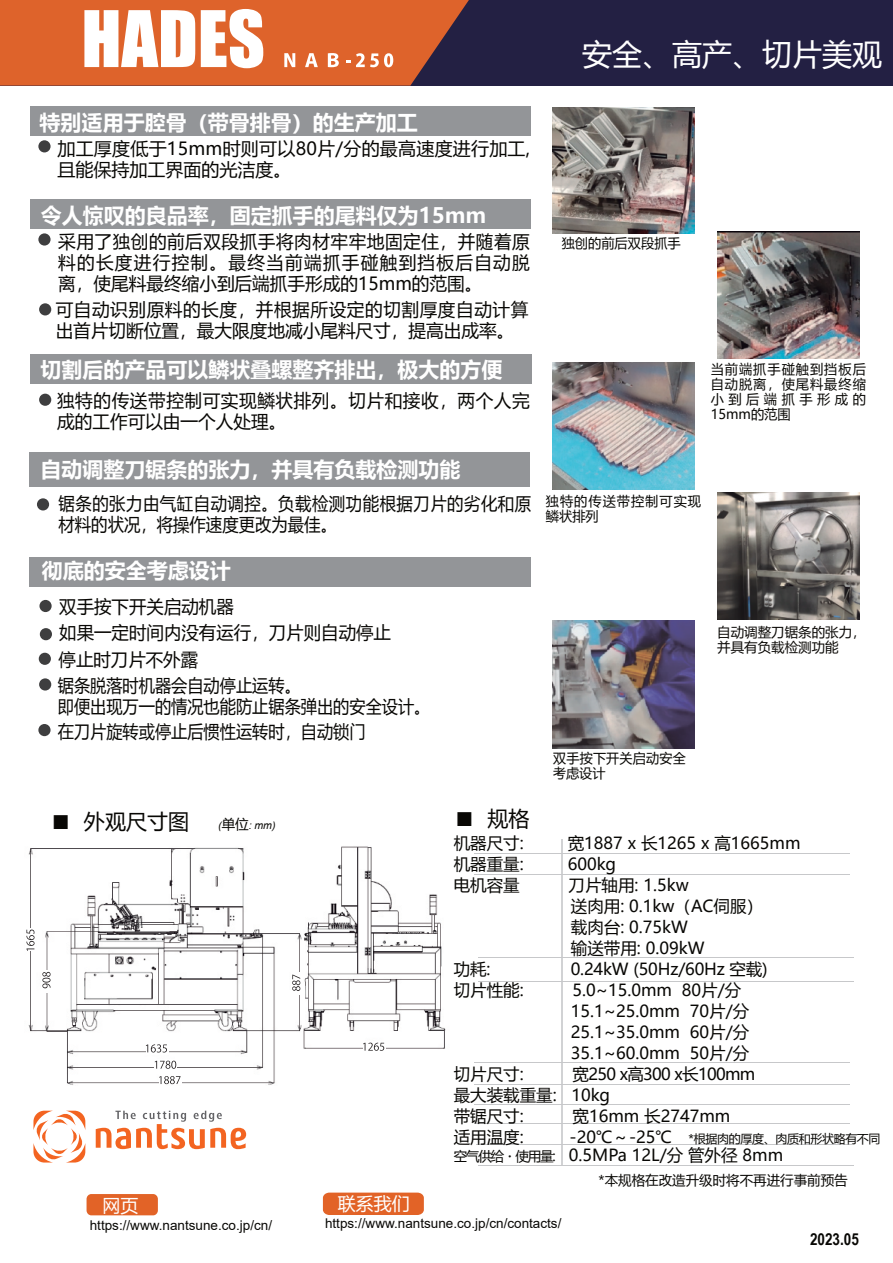
<style>
.page{position:relative;width:893px;height:1263px;background:#fff}
.page>*{position:absolute;margin:0;border:0;box-sizing:border-box;transform-origin:0 0}
.t1{font:72px "Impact";color:#fff}
.t2{font:30px "Microsoft Ya Hei UI";color:#fff}
.t3{font:700 21px "Microsoft Ya Hei UI";color:#fff}
.t4{font:21px "Microsoft Ya Hei UI";color:#080704}
.t5{font:18px/21px "Microsoft Ya Hei UI";color:#080704}
.t6{font:18px/21px "Microsoft Ya Hei UI";letter-spacing:.03em;color:#080704}
.t7{font:18px/21px "Microsoft Ya Hei UI";color:#080704;scale:.9 1}
.t8{font:18px/21px "Microsoft Ya Hei UI";letter-spacing:.03em;color:#080704;scale:.91 1}
.t9{font:18px "Microsoft Ya Hei UI";color:#fff}
.t10{font:16.5px/21px "Microsoft Ya Hei UI";color:#080704}
.t11{font:16.5px/21px "Microsoft Ya Hei UI";letter-spacing:-.04em;color:#080704}
.t12{font:700 16.5px "Arial Narrow";color:#080704}
.t13{font:13.5px/15px "Microsoft Ya Hei UI";letter-spacing:.015em;color:#080704;text-align:justify}
.t14{font:13.5px "Arial";color:#080704}
.t15{font:13.5px/15px "Microsoft Ya Hei UI";color:#0c0a07}
.t16{font:13.5px/15px "Microsoft Ya Hei UI";letter-spacing:.075em;color:#080704}
.t17{font:12px "Microsoft Ya Hei UI";letter-spacing:-.03em;color:#080704}
.t18{font:italic 10.5px "Arial";color:#080704}
.s1{font-family:"Arial";font-size:30px}
.s2{font-family:"Microsoft Ya Hei UI";font-style:normal;font-size:13.5px}
.s3{font-size:16.5px}
.s4{font-size:13.5px}
</style>
<div class="page">
<img style="left:303px;top:846px;width:143px;height:203px">
<img style="left:28px;top:847px;width:274px;height:238px">
<img style="left:552px;top:621px;width:143px;height:127px">
<img style="left:552px;top:362px;width:143px;height:128px">
<div style="left:0;top:0;width:893px;height:86px;background:#232043"></div>
<svg style="left:0;top:0;width:469px;height:86px;background:#d1602f"></svg>
<hr style="left:561px;top:839px;width:2px;height:327px;background:#d1d2d4">
<div style="left:30px;top:354px;width:501px;height:30px;background:#939598"></div>
<div style="left:39px;top:394px;width:12px;height:12px;background:#3e3e3f;border-radius:50%"></div>
<div style="left:30px;top:106px;width:501px;height:30px;background:#939598"></div>
<div style="left:38px;top:140px;width:13px;height:12px;background:#3e3e3f;border-radius:50%"></div>
<div style="left:30px;top:199px;width:501px;height:30px;background:#939598"></div>
<div style="left:39px;top:303px;width:12px;height:12px;background:#3e3e3f;border-radius:50%"></div>
<svg style="left:38px;top:233px;width:13px;height:13px"></svg>
<hr style="left:474px;top:874px;width:376px;height:1px;background:#c7c8ca">
<hr style="left:474px;top:853px;width:376px;height:1px;background:#c7c8ca">
<hr style="left:478px;top:957px;width:376px;height:1px;background:#c7c8ca">
<hr style="left:476px;top:1144px;width:376px;height:1px;background:#c7c8ca">
<hr style="left:478px;top:982px;width:376px;height:1px;background:#c7c8ca">
<hr style="left:474px;top:1084px;width:376px;height:1px;background:#c7c8ca">
<hr style="left:474px;top:1062px;width:376px;height:1px;background:#c7c8ca">
<hr style="left:474px;top:1104px;width:376px;height:1px;background:#c7c8ca">
<hr style="left:478px;top:1165px;width:376px;height:1px;background:#c7c8ca">
<hr style="left:474px;top:1124px;width:376px;height:1px;background:#c7c8ca">
<svg style="left:154px;top:1059px;width:23px;height:11px"></svg>
<svg style="left:147px;top:1044px;width:22px;height:10px"></svg>
<svg style="left:155px;top:1061px;width:21px;height:8px"></svg>
<div style="left:159px;top:1075px;width:22px;height:10px;background:#fff"></div>
<svg style="left:159px;top:1076px;width:21px;height:8px"></svg>
<svg style="left:146px;top:1044px;width:21px;height:8px"></svg>
<svg style="left:363px;top:1042px;width:23px;height:7px"></svg>
<svg style="left:363px;top:1043px;width:21px;height:8px"></svg>
<div style="left:291px;top:972px;width:10px;height:23px;background:#fff"></div>
<svg style="left:292px;top:975px;width:8px;height:16px"></svg>
<div style="left:41px;top:970px;width:10px;height:22px;background:#fff"></div>
<svg style="left:42px;top:972px;width:9px;height:16px"></svg>
<div style="left:30px;top:557px;width:500px;height:29px;background:#939598"></div>
<div style="left:39px;top:600px;width:13px;height:12px;background:#3e3e3f;border-radius:50%"></div>
<div style="left:40px;top:628px;width:12px;height:12px;background:#3e3e3f;border-radius:50%"></div>
<div style="left:39px;top:653px;width:12px;height:12px;background:#3e3e3f;border-radius:50%"></div>
<div style="left:39px;top:678px;width:12px;height:13px;background:#3e3e3f;border-radius:50%"></div>
<div style="left:38px;top:724px;width:13px;height:12px;background:#3e3e3f;border-radius:50%"></div>
<svg style="left:33px;top:1111px;width:213px;height:52px"></svg>
<div style="left:30px;top:452px;width:500px;height:35px;background:#939598"></div>
<div style="left:37px;top:498px;width:12px;height:12px;background:#3e3e3f;border-radius:50%"></div>
<img style="left:552px;top:108px;width:143px;height:126px">
<img style="left:717px;top:231px;width:142px;height:128px">
<img style="left:717px;top:492px;width:142px;height:128px">
<svg style="left:26px;top:930px;width:9px;height:21px"></svg>
<div style="left:87px;top:1194px;width:71px;height:21px;background:#e26327;border-radius:5px"></div>
<div style="left:323px;top:1193px;width:101px;height:22px;background:#e26327"></div>
<h1 class="t1" style="left:81px;top:10px;width:185px">HADES</h1>
<h2 class="t2" style="left:582px;top:41px;width:302px">安全、高产、切片美观</h2>
<p class="t3" style="left:40px;top:113px;width:380px">特别适用于腔骨（带骨排骨）的生产加工</p>
<p class="t5" style="left:57px;top:139px;width:474px">加工厚度低于15mm时则可以80片/分的最高速度进行加工,且能保持加工界面的光洁度。</p>
<p class="t3" style="left:41px;top:206px;width:447px">令人惊叹的良品率，固定抓手的尾料仅为15mm</p>
<p class="t5" style="left:58px;top:233px;width:473px;text-align:justify">采用了独创的前后双段抓手将肉材牢牢地固定住，并随着原料的长度进行控制。最终当前端抓手碰触到挡板后自动脱离，使尾料最终缩小到后端抓手形成的15mm的范围。</p>
<p class="t6" style="left:56px;top:300px;width:474px">可自动识别原料的长度，并根据所设定的切割厚度自动计算出首片切断位置，最大限度地减小尾料尺寸，提高出成率。</p>
<p class="t3" style="left:40px;top:360px;width:464px">切割后的产品可以鳞状叠螺整齐排出，极大的方便</p>
<p class="t6" style="left:57px;top:392px;width:474px">独特的传送带控制可实现鳞状排列。切片和接收，两个人完成的工作可以由一个人处理。</p>
<p class="t3" style="left:41px;top:460px;width:422px">自动调整刀锯条的张力，并具有负载检测功能</p>
<p class="t8" style="left:59px;top:494px;width:521px">锯条的张力由气缸自动调控。负载检测功能根据刀片的劣化和原材料的状况，将操作速度更改为最佳。</p>
<p class="t3" style="left:42px;top:561px;width:191px">彻底的安全考虑设计</p>
<p class="t5" style="left:59px;top:598px;width:176px">双手按下开关启动机器</p>
<p class="t5" style="left:59px;top:620px;width:334px;line-height:27.3px">如果一定时间内没有运行，刀片则自动停止停止时刀片不外露</p>
<p class="t7" style="left:58px;top:676px;width:415px">锯条脱落时机器会自动停止运转。<br>即便出现万一的情况也能防止锯条弹出的安全设计。</p>
<p class="t7" style="left:58px;top:723px;width:343px">在刀片旋转或停止后惯性运转时，自动锁门</p>
<p class="t13" style="left:562px;top:237px;width:121px">独创的前后双段抓手</p>
<p class="t13" style="left:711px;top:363px;width:157px">当前端抓手碰触到挡板后自动脱离，使尾料最终缩小到后端抓手形成的15mm的范围</p>
<p class="t16" style="left:546px;top:494px;width:157px">独特的传送带控制可实现鳞状排列</p>
<p class="t15" style="left:717px;top:625px;width:150px">自动调整刀锯条的张力，并具有负载检测功能</p>
<p class="t13" style="left:553px;top:752px;width:134px">双手按下开关启动安全考虑设计</p>
<p class="t4" style="left:52px;top:812px;width:139px"><span class="s1">■</span> 外观尺寸图</p>
<p class="t18" style="left:218px;top:821px;width:59px">(<span class="s2">单位</span>: mm)</p>
<p class="t4" style="left:455px;top:808px;width:76px"><span class="s1">■</span> 规格</p>
<p class="t10" style="left:454px;top:834px;width:71px">机器尺寸:</p>
<p class="t10" style="left:568px;top:834px;width:234px">宽1887 x 长1265 x 高1665mm</p>
<p class="t10" style="left:454px;top:855px;width:71px">机器重量:</p>
<p class="t10" style="left:568px;top:855px;width:50px">600kg</p>
<p class="t10" style="left:454px;top:876px;width:68px">电机容量</p>
<p class="t10" style="left:568px;top:876px;width:196px">刀片轴用: 1.5kw<br>送肉用: 0.1kw（AC伺服）载肉台: 0.75kW<br>输送带用: 0.09kW</p>
<p class="t10" style="left:454px;top:960px;width:38px">功耗:</p>
<p class="t10" style="left:571px;top:960px;width:199px">0.24kW (50Hz/60Hz 空载)</p>
<p class="t10" style="left:454px;top:981px;width:71px">切片性能:</p>
<p class="t10" style="left:571px;top:981px;width:180px">5.0~15.0mm 80片/分<br>15.1~25.0mm 70片/分<br>25.1~35.0mm 60片/分<br>35.1~60.0mm 50片/分</p>
<p class="t10" style="left:454px;top:1065px;width:71px">切片尺寸:</p>
<p class="t11" style="left:454px;top:1065px;width:303px;text-indent:119px">宽250 x高300 x长100mm最大装载重量: 10kg<br>带锯尺寸:</p>
<p class="t10" style="left:572px;top:1107px;width:159px">宽16mm 长2747mm</p>
<p class="t10" style="left:454px;top:1128px;width:71px">适用温度:</p>
<p class="t17" style="left:569px;top:1134px;width:313px"><span class="s3">-20℃～-25℃</span> *根据肉的厚度、肉质和形状略有不同</p>
<p class="t10" style="left:454px;top:1146px;width:331px"><span class="s4">空气供给・使用量:</span> 0.5MPa 12L/分管外径 8mm</p>
<p class="t13" style="left:598px;top:1173px;width:251px">*本规格在改造升级时将不再进行事前预告</p>
<p class="t9" style="left:103px;top:1197px;width:38px">网页</p>
<p class="t9" style="left:338px;top:1195px;width:74px">联系我们</p>
<p class="t14" style="left:90px;top:1220px;width:184px">https://www.nantsune.co.jp/cn/</p>
<p class="t14" style="left:325px;top:1218px;width:238px">https://www.nantsune.co.jp/cn/contacts/</p>
<p class="t12" style="left:810px;top:1233px;width:50px">2023.05</p>
</div>
